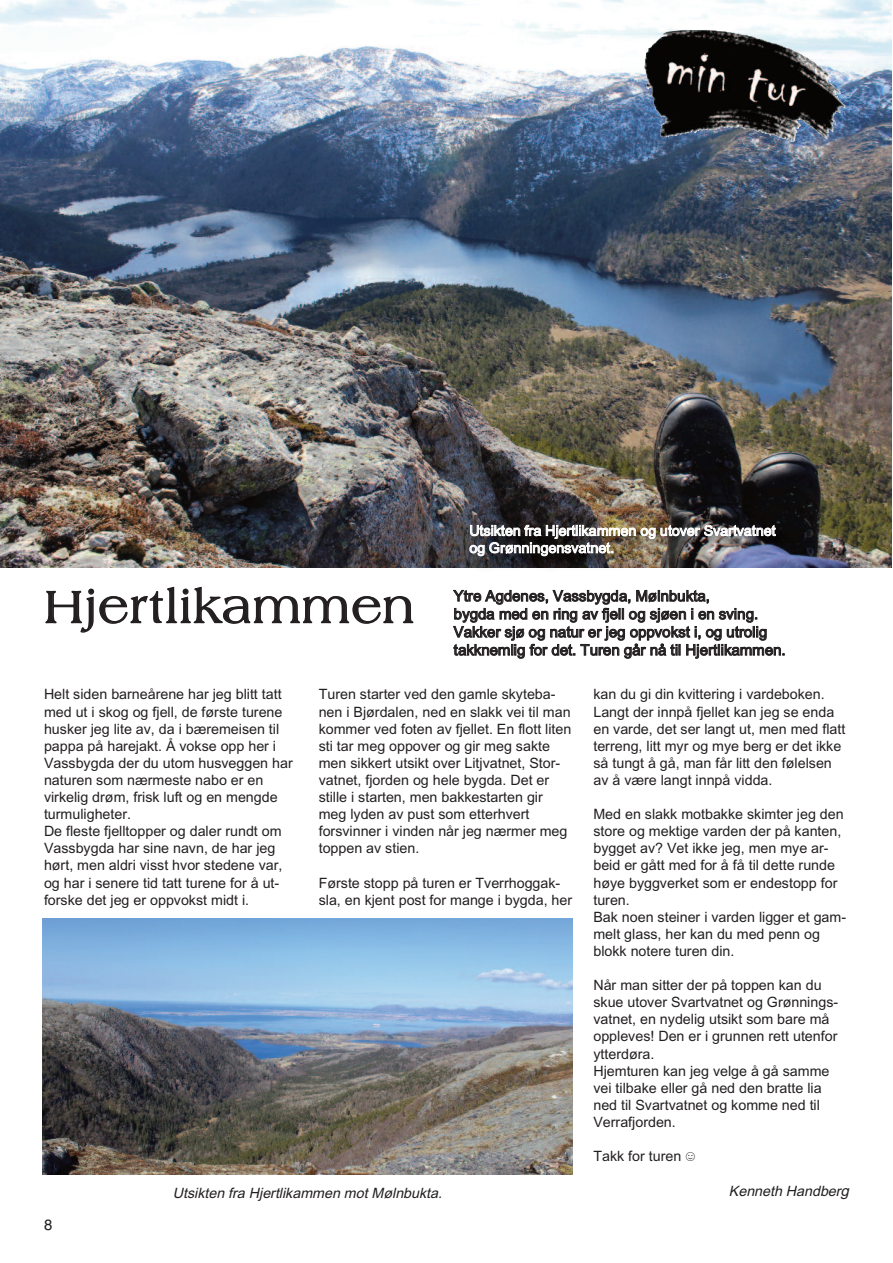
<style>
.page{position:relative;width:893px;height:1263px;background:#fff}
.page>*{position:absolute;margin:0;border:0;box-sizing:border-box;transform-origin:0 0}
.t1{font:48px "Americana";letter-spacing:.03em;color:#231f20}
.t2{font:15px/18px "Arial Unicode MS";color:#231f20}
.t3{font:15px "Helvetica";color:#231f20}
.t4{font:14.25px/17.1px "Arial Unicode MS";color:#231f20}
.t5{font:14.25px/17.2px "Arial Unicode MS";letter-spacing:-.005em;color:#fff}
.t6{font:italic 14.25px "Arial Unicode MS";color:#231f20}
.s1{font-size:15px}
</style>
<div class="page">
<img style="left:0;top:0;width:892px;height:567px">
<img style="left:644px;top:30px;width:201px;height:107px">
<img style="left:43px;top:918px;width:529px;height:256px">
<img style="left:455px;top:515px;width:421px;height:53px">
<h1 class="t1" style="left:45px;top:588px;width:371px">Hjertlikammen</h1>
<p class="t5" style="left:469px;top:522px;width:308px">Utsikten fra Hjertlikammen og utover Svartvatnet og Grønningensvatnet.</p>
<p class="t2" style="left:454px;top:587px;width:333px">Ytre Agdenes, Vassbygda, Mølnbukta,<br>bygda med en ring av fjell og sjøen i en sving.<br>Vakker sjø og natur er jeg oppvokst i, og utrolig takknemlig for det. Turen går nå til Hjertlikammen.</p>
<p class="t4" style="left:44px;top:686px;width:250px">Helt siden barneårene har jeg blitt tatt med ut i skog og fjell, de første turene husker jeg lite av, da i bæremeisen til pappa på harejakt. Å vokse opp her i Vassbygda der du utom husveggen har naturen som nærmeste nabo er en virkelig drøm, frisk luft og en mengde turmuligheter.<br>De fleste fjelltopper og daler rundt om Vassbygda har sine navn, de har jeg hørt, men aldri visst hvor stedene var, og har i senere tid tatt turene for å ut&shy;forske det jeg er oppvokst midt i.</p>
<p class="t4" style="left:319px;top:686px;width:254px">Turen starter ved den gamle skyteba&shy;nen i Bjørdalen, ned en slakk vei til man kommer ved foten av fjellet. En flott liten sti tar meg oppover og gir meg sakte men sikkert utsikt over Litjvatnet, Stor&shy;vatnet, fjorden og hele bygda. Det er stille i starten, men bakkestarten gir meg lyden av pust som etterhvert forsvinner i vinden når jeg nærmer meg toppen av stien.</p>
<p class="t4" style="left:319px;top:874px;width:255px">Første stopp på turen er Tverrhoggak&shy;sla, en kjent post for mange i bygda, her</p>
<p class="t3" style="left:44px;top:1216px;width:10px">8</p>
<p class="t6" style="left:173px;top:1184px;width:275px">Utsikten fra Hjertlikammen mot Mølnbukta.</p>
<p class="t4" style="left:593px;top:686px;width:253px">kan du gi din kvittering i vardeboken.<br>Langt der innpå fjellet kan jeg se enda en varde, det ser langt ut, men med flatt terreng, litt myr og mye berg er det ikke så tungt å gå, man får litt den følelsen av å være langt innpå vidda.</p>
<p class="t4" style="left:593px;top:806px;width:254px">Med en slakk motbakke skimter jeg den store og mektige varden der på kanten, bygget av? Vet ikke jeg, men mye ar&shy;beid er gått med for å få til dette runde høye byggverket som er endestopp for turen.<br>Bak noen steiner i varden ligger et gam&shy;melt glass, her kan du med penn og blokk notere turen din.</p>
<p class="t4" style="left:593px;top:977px;width:246px">Når man sitter der på toppen kan du skue utover Svartvatnet og Grønnings&shy;vatnet, en nydelig utsikt som bare må oppleves! Den er i grunnen rett utenfor ytterdøra.<br>Hjemturen kan jeg velge å gå samme vei tilbake eller gå ned den bratte lia ned til Svartvatnet og komme ned til<br>Verrafjorden.</p>
<p class="t4" style="left:593px;top:1148px;width:104px">Takk for turen ☺</p>
<p class="t6" style="left:729px;top:1183px;width:126px">Kenneth Handber<span class="s1">g</span></p>
</div>
